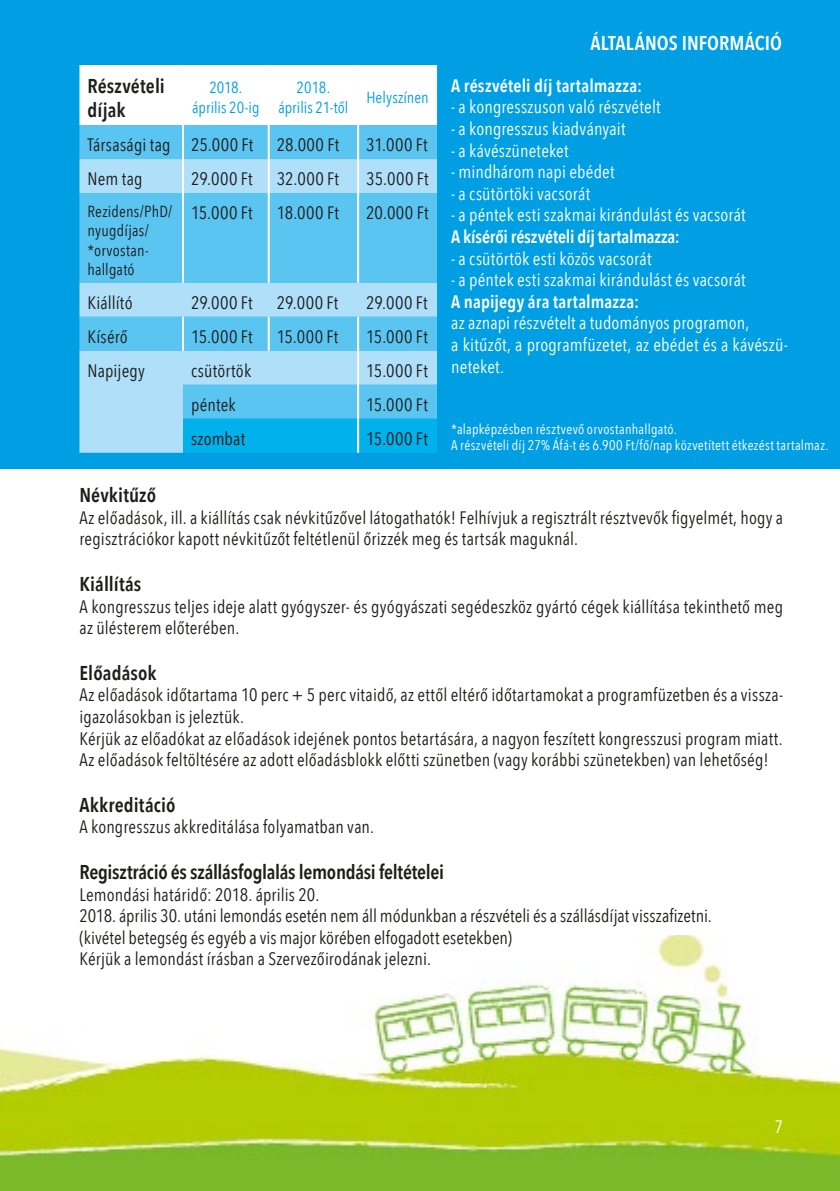
<style>
.page{position:relative;width:840px;height:1191px;background:#fff}
.page>*{position:absolute;margin:0;border:0;box-sizing:border-box;transform-origin:0 0}
.t1{font:600 20px/24px "Avenir Next Condensed";color:#1d1d1b}
.t2{font:600 20px "Avenir Next Condensed";letter-spacing:.005em;color:#fff}
.t3{font:18px/21.6px "Avenir Next Condensed";letter-spacing:.01em;color:#1d1d1b}
.t4{font:18px/21.6px "Avenir Next Condensed";letter-spacing:.01em;color:#fff}
.t5{font:600 18px "Avenir Next Condensed";letter-spacing:.005em;color:#fff}
.t6{font:16px/19.2px "Avenir Next Condensed";color:#009fe3;text-align:center}
.t7{font:16px/19.2px "Avenir Next Condensed";letter-spacing:.01em;color:#1d1d1b}
.t8{font:14px/16.8px "Avenir Next Condensed";letter-spacing:.02em;color:#fff}
</style>
<div class="page">
<img style="left:0;top:935px;width:839px;height:256px">
<div style="left:0;top:0;width:839px;height:468px;background:#009fe3"></div>
<div style="left:79px;top:65px;width:358px;height:60px;background:#fff"></div>
<div style="left:79px;top:125px;width:358px;height:34px;background:#5bc5f2"></div>
<svg style="left:79px;top:159px;width:358px;height:294px;background:#80d0f5"></svg>
<div style="left:183px;top:419px;width:254px;height:34px;background:#00b1eb"></div>
<hr style="left:182px;top:65px;width:2px;height:60px;background:#fff">
<hr style="left:267px;top:65px;width:2px;height:60px;background:#fff">
<hr style="left:357px;top:65px;width:2px;height:60px;background:#fff">
<hr style="left:182px;top:125px;width:2px;height:34px;background:#fff">
<hr style="left:267px;top:125px;width:2px;height:34px;background:#fff">
<hr style="left:357px;top:125px;width:2px;height:34px;background:#fff">
<hr style="left:182px;top:159px;width:2px;height:34px;background:#fff">
<hr style="left:267px;top:159px;width:2px;height:34px;background:#fff">
<hr style="left:357px;top:159px;width:2px;height:34px;background:#fff">
<hr style="left:182px;top:193px;width:2px;height:90px;background:#fff">
<hr style="left:267px;top:193px;width:2px;height:90px;background:#fff">
<hr style="left:357px;top:193px;width:2px;height:90px;background:#fff">
<hr style="left:182px;top:317px;width:2px;height:34px;background:#fff">
<hr style="left:267px;top:317px;width:2px;height:34px;background:#fff">
<hr style="left:357px;top:317px;width:2px;height:34px;background:#fff">
<hr style="left:357px;top:385px;width:2px;height:34px;background:#fff">
<hr style="left:357px;top:419px;width:2px;height:34px;background:#fff">
<hr style="left:357px;top:351px;width:2px;height:34px;background:#fff">
<p class="t2" style="left:590px;top:26px;width:193px">ÁLTALÁNOS INFORMÁCIÓ</p>
<p class="t1" style="left:87px;top:73px;width:79px">Részvételi díjak</p>
<p class="t6" style="left:192px;top:77px;width:69px">2018. április 20-ig</p>
<p class="t6" style="left:278px;top:77px;width:72px">2018. április 21-től</p>
<p class="t6" style="left:366px;top:87px;width:64px">Helyszínen</p>
<p class="t3" style="left:87px;top:133px;width:167px">Társasági tag 25.000 Ft</p>
<p class="t3" style="left:276px;top:133px;width:64px">28.000 Ft</p>
<p class="t3" style="left:366px;top:133px;width:63px">31.000 Ft</p>
<p class="t3" style="left:87px;top:167px;width:57px">Nem tag</p>
<p class="t3" style="left:191px;top:167px;width:63px">29.000 Ft</p>
<p class="t3" style="left:276px;top:167px;width:64px">32.000 Ft</p>
<p class="t3" style="left:366px;top:167px;width:64px">35.000 Ft</p>
<p class="t7" style="left:87px;top:201px;width:86px">Rezidens/PhD/ nyugdíjas/ *orvostan&shy;hallgató</p>
<p class="t3" style="left:191px;top:201px;width:63px">15.000 Ft</p>
<p class="t3" style="left:276px;top:201px;width:64px">18.000 Ft</p>
<p class="t3" style="left:366px;top:201px;width:64px">20.000 Ft</p>
<p class="t3" style="left:87px;top:291px;width:47px">Kiállító</p>
<p class="t3" style="left:191px;top:291px;width:63px">29.000 Ft</p>
<p class="t3" style="left:276px;top:291px;width:63px">29.000 Ft</p>
<p class="t3" style="left:366px;top:291px;width:63px">29.000 Ft</p>
<p class="t3" style="left:87px;top:325px;width:42px">Kísérő</p>
<p class="t3" style="left:191px;top:325px;width:63px">15.000 Ft</p>
<p class="t3" style="left:276px;top:325px;width:63px">15.000 Ft</p>
<p class="t3" style="left:366px;top:325px;width:63px">15.000 Ft</p>
<p class="t3" style="left:87px;top:359px;width:59px">Napijegy</p>
<p class="t3" style="left:191px;top:359px;width:62px">csütörtök</p>
<p class="t3" style="left:366px;top:359px;width:63px">15.000 Ft</p>
<p class="t3" style="left:191px;top:393px;width:46px">péntek</p>
<p class="t3" style="left:366px;top:393px;width:63px">15.000 Ft</p>
<p class="t3" style="left:191px;top:427px;width:56px">szombat</p>
<p class="t3" style="left:366px;top:427px;width:63px">15.000 Ft</p>
<p class="t8" style="left:451px;top:420px;width:378px">*alapképzésben résztvevő orvostanhallgató.<br>A részvételi díj 27% Áfá-t és 6.900 Ft/fő/nap közvetített étkezést tartalmaz.</p>
<p class="t1" style="left:79px;top:482px;width:78px">Névkitűző</p>
<p class="t3" style="left:79px;top:506px;width:704px">Az előadások, ill. a kiállítás csak névkitűzővel látogathatók! Felhívjuk a regisztrált résztvevők figyelmét, hogy a regisztrációkor kapott névkitűzőt feltétlenül őrizzék meg és tartsák maguknál.</p>
<p class="t1" style="left:79px;top:571px;width:63px">Kiállítás</p>
<p class="t3" style="left:79px;top:594px;width:704px">A kongresszus teljes ideje alatt gyógyszer- és gyógyászati segédeszköz gyártó cégek kiállítása tekinthető meg az ülésterem előterében.</p>
<p class="t1" style="left:79px;top:660px;width:79px">Előadások</p>
<p class="t3" style="left:79px;top:683px;width:704px">Az előadások időtartama 10 perc + 5 perc vitaidő, az ettől eltérő időtartamokat a programfüzetben és a vissza&shy;igazolásokban is jeleztük.<br>Kérjük az előadókat az előadások idejének pontos betartására, a nagyon feszített kongresszusi program miatt.<br>Az előadások feltöltésére az adott előadásblokk előtti szünetben (vagy korábbi szünetekben) van lehetőség!</p>
<p class="t1" style="left:79px;top:792px;width:97px">Akkreditáció</p>
<p class="t3" style="left:79px;top:815px;width:296px">A kongresszus akkreditálása folyamatban van.</p>
<p class="t1" style="left:79px;top:859px;width:366px">Regisztráció és szállásfoglalás lemondási feltételei</p>
<p class="t3" style="left:79px;top:882px;width:633px">Lemondási határidő: 2018. április 20.<br>2018. április 30. utáni lemondás esetén nem áll módunkban a részvételi és a szállásdíjat visszafizetni. (kivétel betegség és egyéb a vis major körében elfogadott esetekben)<br>Kérjük a lemondást írásban a Szervezőirodának jelezni.</p>
<p class="t5" style="left:451px;top:70px;width:192px">A részvételi díj tartalmazza:</p>
<p class="t4" style="left:451px;top:95px;width:211px">- a kongresszuson való részvételt</p>
<p class="t4" style="left:451px;top:117px;width:176px">- a kongresszus kiadványait</p>
<p class="t4" style="left:451px;top:139px;width:119px">- a kávészüneteket</p>
<p class="t4" style="left:451px;top:160px;width:165px">- mindhárom napi ebédet</p>
<p class="t4" style="left:451px;top:182px;width:140px">- a csütörtöki vacsorát</p>
<p class="t4" style="left:451px;top:203px;width:296px">- a péntek esti szakmai kirándulást és vacsorát</p>
<p class="t5" style="left:451px;top:221px;width:230px">A kísérői részvételi díj tartalmazza:</p>
<p class="t4" style="left:451px;top:247px;width:202px">- a csütörtök esti közös vacsorát</p>
<p class="t4" style="left:451px;top:268px;width:296px">- a péntek esti szakmai kirándulást és vacsorát</p>
<p class="t5" style="left:451px;top:286px;width:189px">A napijegy ára tartalmazza:</p>
<p class="t4" style="left:451px;top:311px;width:338px">az aznapi részvételt a tudományos programon,<br>a kitűzőt, a programfüzetet, az ebédet és a kávészü&shy;neteket.</p>
<p class="t4" style="left:774px;top:1115px;width:10px">7</p>
</div>
